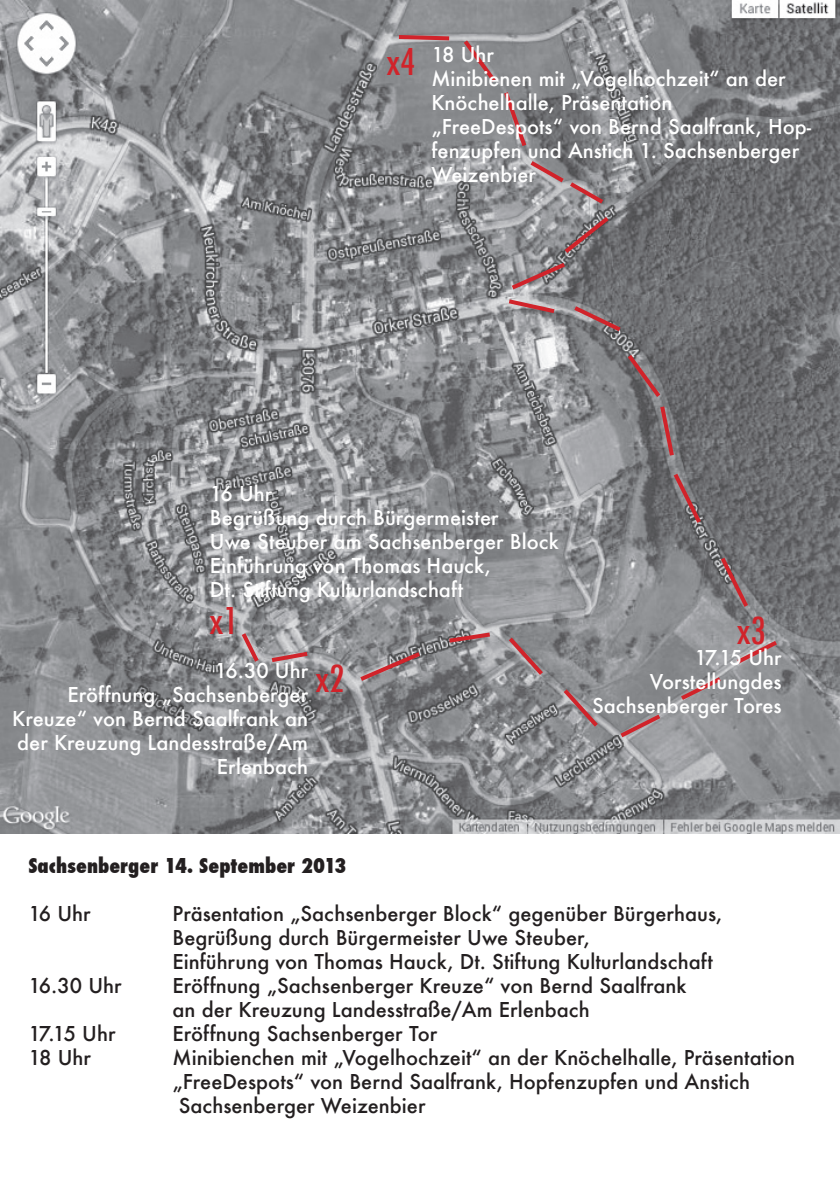
<style>
.page{position:relative;width:840px;height:1191px;background:#fff}
.page>*{position:absolute;margin:0;border:0;box-sizing:border-box;transform-origin:0 0}
.t1{font:500 condensed 36px "Futura";color:#d1232a}
.t2{font:500 20px/24px "Futura";color:#231f20}
.t3{font:500 20px/24px "Futura";color:#fff}
.t4{font:800 condensed 20px "Futura";color:#231f20}
</style>
<div class="page">
<img style="left:0;top:0;width:839px;height:833px">
<svg style="left:356px;top:649px;width:68px;height:35px;background:#978689"></svg>
<svg style="left:444px;top:630px;width:50px;height:15px"></svg>
<svg style="left:504px;top:633px;width:43px;height:46px;background:#938487"></svg>
<svg style="left:559px;top:685px;width:42px;height:46px;background:#98888c"></svg>
<svg style="left:615px;top:711px;width:49px;height:30px"></svg>
<svg style="left:676px;top:673px;width:48px;height:30px"></svg>
<svg style="left:732px;top:637px;width:49px;height:30px"></svg>
<svg style="left:716px;top:553px;width:35px;height:58px;background:#806f72"></svg>
<svg style="left:669px;top:469px;width:35px;height:58px;background:#7b6a6d"></svg>
<svg style="left:623px;top:350px;width:53px;height:110px;background:#7a7073"></svg>
<svg style="left:504px;top:213px;width:120px;height:122px;background:#8c8386"></svg>
<svg style="left:238px;top:628px;width:73px;height:38px;background:#a59699"></svg>
<svg style="left:525px;top:157px;width:82px;height:50px;background:#958a8d"></svg>
<svg style="left:459px;top:36px;width:70px;height:114px;background:#8e878a"></svg>
<svg style="left:394px;top:33px;width:59px;height:9px"></svg>
<h1 class="t1" style="left:386px;top:39px;width:30px">x4</h1>
<p class="t3" style="left:431px;top:42px;width:381px">18 Uhr<br>Minibienen mit „Vogelhochzeit“ an der<br>Knöchelhalle, Präsentation<br>„FreeDespots“ von Bernd Saalfrank, Hop&shy;fenzupfen und Anstich 1. Sachsenberger<br>Weizenbier</p>
<p class="t3" style="left:210px;top:481px;width:350px">16 Uhr<br>Begrüßung durch Bürgermeister<br>Uwe Steuber am Sachsenberger Block<br>Einführung von Thomas Hauck,<br>Dt. Stiftung Kulturlandschaft</p>
<h1 class="t1" style="left:210px;top:598px;width:30px">x1</h1>
<h1 class="t1" style="left:736px;top:607px;width:30px">x3</h1>
<h1 class="t1" style="left:316px;top:655px;width:30px">x2</h1>
<p class="t3" style="left:591px;top:645px;width:191px;text-align:right">17.15 Uhr<br>Vorstellungdes<br>Sachsenberger Tores</p>
<p class="t3" style="left:12px;top:658px;width:297px;text-align:right">16.30 Uhr<br>Eröffnung „Sachsenberger<br>Kreuze“ von Bernd Saalfrank an der Kreuzung Landesstraße/Am<br>Erlenbach</p>
<p class="t4" style="left:28px;top:852px;width:319px">Sachsenberger 14. September 2013</p>
<p class="t2" style="left:28px;top:901px;width:64px">16 Uhr</p>
<p class="t2" style="left:172px;top:901px;width:551px">Präsentation „Sachsenberger Block“ gegenüber Bürgerhaus,<br>Begrüßung durch Bürgermeister Uwe Steuber,<br>Einführung von Thomas Hauck, Dt. Stiftung Kulturlandschaft</p>
<p class="t2" style="left:28px;top:973px;width:95px">16.30 Uhr</p>
<p class="t2" style="left:172px;top:973px;width:515px">Eröffnung „Sachsenberger Kreuze“ von Bernd Saalfrank an der Kreuzung Landesstraße/Am Erlenbach</p>
<p class="t2" style="left:28px;top:1021px;width:89px">17.15 Uhr</p>
<p class="t2" style="left:172px;top:1021px;width:266px">Eröffnung Sachsenberger Tor</p>
<p class="t2" style="left:28px;top:1045px;width:64px">18 Uhr</p>
<p class="t2" style="left:172px;top:1045px;width:624px">Minibienchen mit „Vogelhochzeit“ an der Knöchelhalle, Präsentation</p>
<p class="t2" style="left:172px;top:1069px;width:578px">„FreeDespots“ von Bernd Saalfrank, Hopfenzupfen und Anstich</p>
<p class="t2" style="left:179px;top:1093px;width:248px">Sachsenberger Weizenbier</p>
</div>
